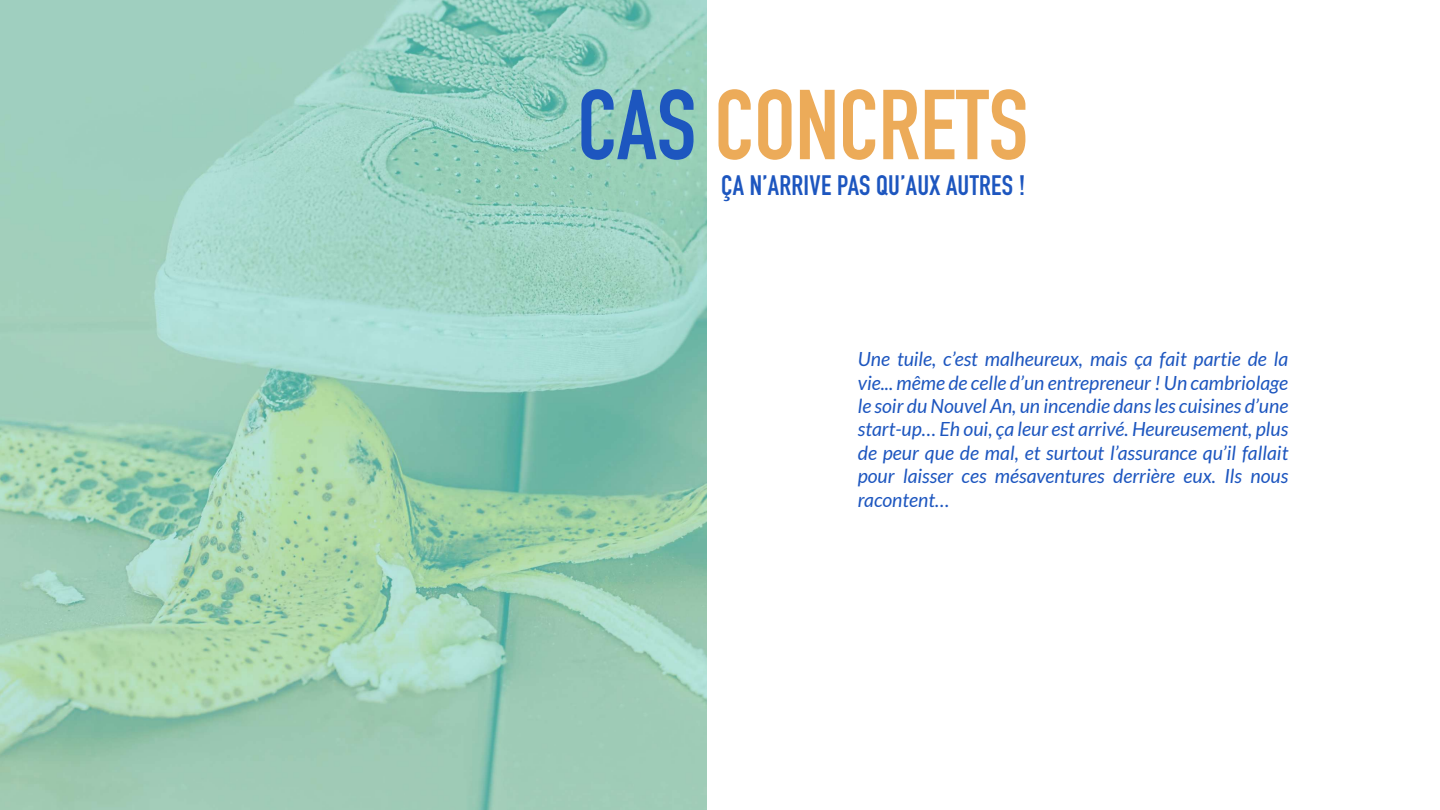
<style>
.page{position:relative;width:1440px;height:810px;background:#fff}
.page>*{position:absolute;margin:0;border:0;box-sizing:border-box;transform-origin:0 0}
.t1{font:700 97.5px "DIN Condensed";color:#ecab59}
.t2{font:700 27.75px "DIN Condensed";letter-spacing:.01em;color:#1d56bf}
.t3{font:italic 19.5px/23.4px "Lato";color:#1d56bf;text-align:justify}
.s1{color:#1d56bf}
</style>
<div class="page">
<img style="left:0;top:0;width:707px;height:810px">
<h1 class="t1" style="left:577px;top:59px;width:452px"><span class="s1">CAS</span> CONCRETS</h1>
<h2 class="t2" style="left:721px;top:166px;width:306px">ÇA N’ARRIVE PAS QU’AUX AUTRES !</h2>
<p class="t3" style="left:858px;top:348px;width:432px">Une tuile, c’est malheureux, mais ça fait partie de la vie... même de celle d’un entrepreneur ! Un cambriolage le soir du Nouvel An, un incendie dans les cuisines d’une start-up… Eh oui, ça leur est arrivé. Heureusement, plus de peur que de mal, et surtout l’assurance qu’il fallait pour laisser ces mésaventures derrière eux. Ils nous racontent…</p>
</div>
